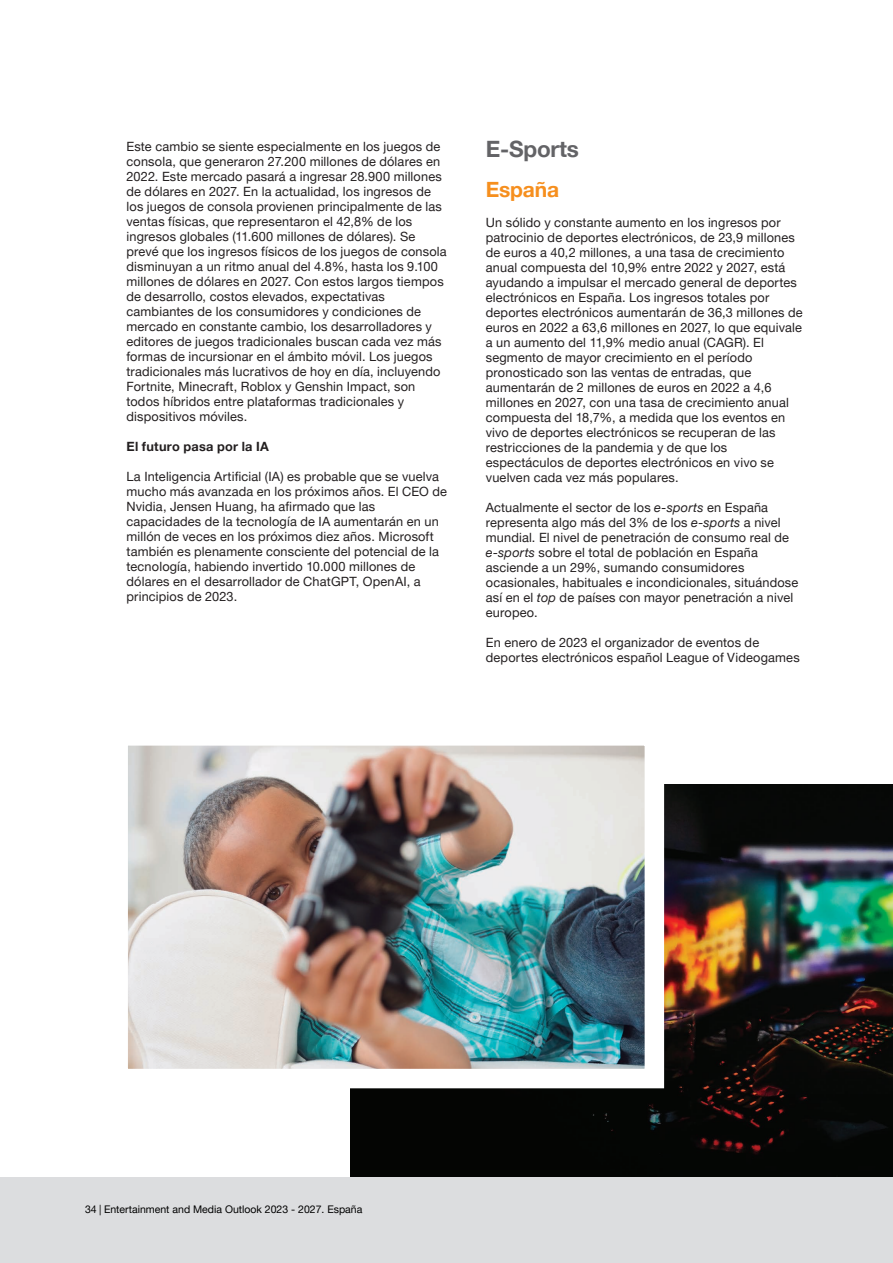
<style>
.page{position:relative;width:893px;height:1263px;background:#fff}
.page>*{position:absolute;margin:0;border:0;box-sizing:border-box;transform-origin:0 0}
.Texto_cuerpo{font:700 22.5px "Helvetica Neue LT Pro";letter-spacing:-.01em;color:#636366}
.Texto_cuerpo-2{font:700 21px "Helvetica Neue LT Pro";letter-spacing:-.01em;color:#f68f1e}
.Texto_cuerpo-3{font:12.75px/15px "Helvetica Neue LT Pro";letter-spacing:.015em;color:#231f20}
.Texto_cuerpo-4{font:700 12.75px "Helvetica Neue LT Pro";letter-spacing:.02em;color:#231f20}
.t1{font:10.5px "Helvetica Neue LT Pro";color:#231f20}
.s1{font-style:italic}
</style>
<div class="page">
<img style="left:351px;top:784px;width:542px;height:394px">
<img style="left:129px;top:747px;width:514px;height:320px">
<div style="left:0;top:1178px;width:893px;height:85px;background:#dcdddf"></div>
<p class="Texto_cuerpo-3" style="left:126px;top:138px;width:322px">Este cambio se siente especialmente en los juegos de consola, que generaron 27.200 millones de dólares en 2022. Este mercado pasará a ingresar 28.900 millones de dólares en 2027. En la actualidad, los ingresos de los juegos de consola provienen principalmente de las ventas físicas, que representaron el 42,8% de los ingresos globales (11.600 millones de dólares). Se prevé que los ingresos físicos de los juegos de consola disminuyan a un ritmo anual del 4.8%, hasta los 9.100 millones de dólares en 2027. Con estos largos tiempos de desarrollo, costos elevados, expectativas cambiantes de los consumidores y condiciones de mercado en constante cambio, los desarrolladores y editores de juegos tradicionales buscan cada vez más formas de incursionar en el ámbito móvil. Los juegos tradicionales más lucrativos de hoy en día, incluyendo Fortnite, Minecraft, Roblox y Genshin Impact, son todos híbridos entre plataformas tradicionales y dispositivos móviles.</p>
<p class="Texto_cuerpo-4" style="left:126px;top:438px;width:144px">El futuro pasa por la IA</p>
<p class="Texto_cuerpo-3" style="left:126px;top:468px;width:322px">La Inteligencia Artificial (IA) es probable que se vuelva mucho más avanzada en los próximos años. El CEO de Nvidia, Jensen Huang, ha afirmado que las capacidades de la tecnología de IA aumentarán en un millón de veces en los próximos diez años. Microsoft también es plenamente consciente del potencial de la tecnología, habiendo invertido 10.000 millones de dólares en el desarrollador de ChatGPT, OpenAI, a principios de 2023.</p>
<p class="Texto_cuerpo" style="left:486px;top:136px;width:95px">E-Sports</p>
<p class="Texto_cuerpo-2" style="left:486px;top:177px;width:75px">España</p>
<p class="Texto_cuerpo-3" style="left:486px;top:215px;width:318px">Un sólido y constante aumento en los ingresos por patrocinio de deportes electrónicos, de 23,9 millones de euros a 40,2 millones, a una tasa de crecimiento anual compuesta del 10,9% entre 2022 y 2027, está ayudando a impulsar el mercado general de deportes electrónicos en España. Los ingresos totales por deportes electrónicos aumentarán de 36,3 millones de euros en 2022 a 63,6 millones en 2027, lo que equivale a un aumento del 11,9% medio anual (CAGR). El segmento de mayor crecimiento en el período pronosticado son las ventas de entradas, que aumentarán de 2 millones de euros en 2022 a 4,6 millones en 2027, con una tasa de crecimiento anual compuesta del 18,7%, a medida que los eventos en vivo de deportes electrónicos se recuperan de las restricciones de la pandemia y de que los espectáculos de deportes electrónicos en vivo se vuelven cada vez más populares.</p>
<p class="Texto_cuerpo-3" style="left:486px;top:500px;width:314px">Actualmente el sector de los <span class="s1">e-sports</span> en España representa algo más del 3% de los <span class="s1">e-sports</span> a nivel mundial. El nivel de penetración de consumo real de <span class="s1">e-sports</span> sobre el total de población en España asciende a un 29%, sumando consumidores ocasionales, habituales e incondicionales, situándose así en el <span class="s1">top</span> de países con mayor penetración a nivel europeo.</p>
<p class="Texto_cuerpo-3" style="left:486px;top:635px;width:315px">En enero de 2023 el organizador de eventos de deportes electrónicos español League of Videogames</p>
<p class="t1" style="left:85px;top:1203px;width:279px">34 | Entertainment and Media Outlook 2023 - 2027. España</p>
</div>
